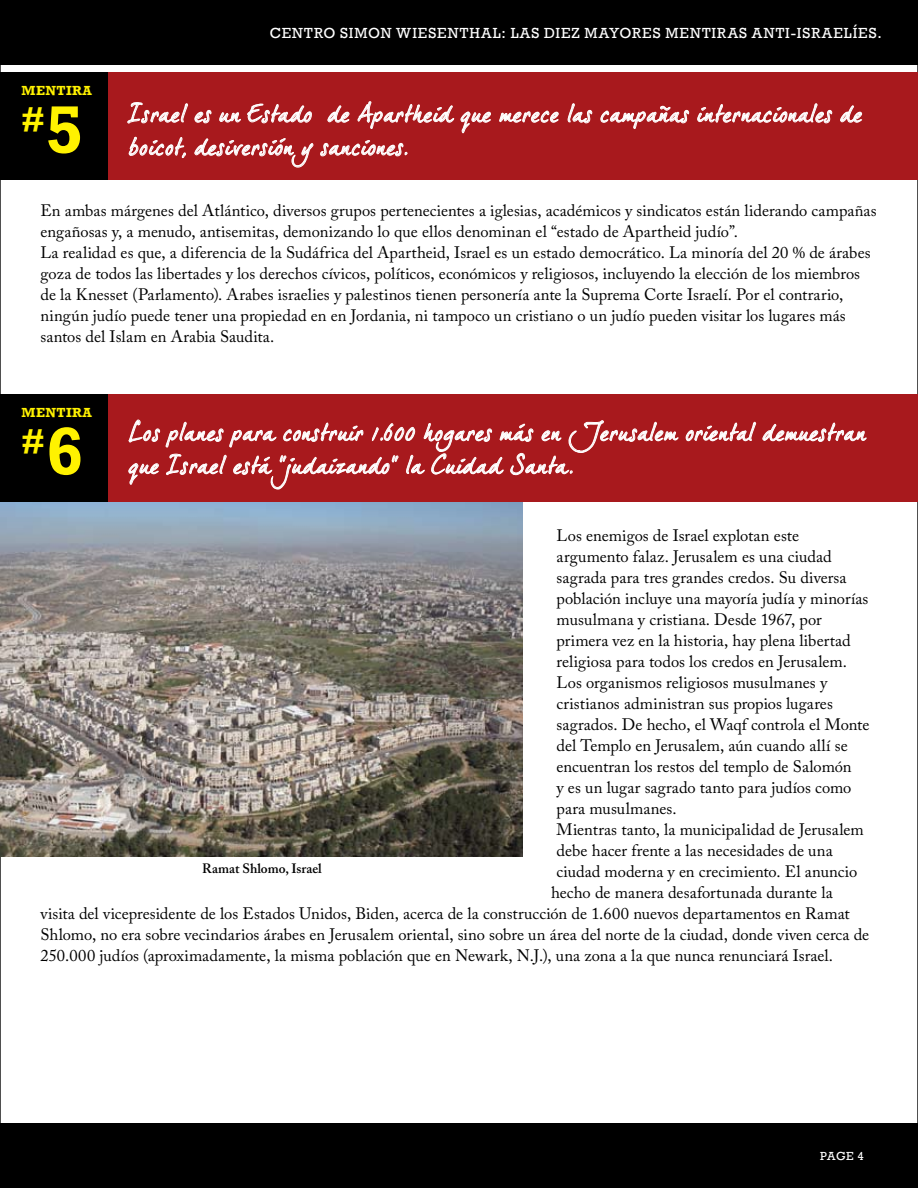
<style>
.page{position:relative;width:918px;height:1188px;background:#fff}
.page>*{position:absolute;margin:0;border:0;box-sizing:border-box;transform-origin:0 0}
.t1{font:700 34.65px "Rockwell";color:#fff200}
.t2{font:24px/33px "Dear Joe 5 CASUAL";letter-spacing:-.03em;color:#fff}
.t3{font:16.5px/21px "Adobe Caslon Pro";color:#000}
.t4{font:15px "Rockwell";letter-spacing:.065em;color:#fff}
.t5{font:600 13.5px "Adobe Caslon Pro";color:#000}
.t6{font:700 13.5px "Rockwell";letter-spacing:.03em;color:#fff200}
.t7{font:12px "Rockwell";color:#fff}
.s1{font-size:68.4px}
</style>
<div class="page">
<div style="left:0;top:0;width:918px;height:65px;background:#000"></div>
<div style="left:0;top:1123px;width:918px;height:65px;background:#000"></div>
<img style="left:0;top:502px;width:523px;height:354px">
<div style="left:0;top:72px;width:918px;height:108px;background:#a8191d"></div>
<div style="left:0;top:394px;width:918px;height:108px;background:#a8191d"></div>
<div style="left:0;top:72px;width:108px;height:108px;background:#000"></div>
<div style="left:0;top:394px;width:108px;height:108px;background:#000"></div>
<svg style="left:128px;top:102px;width:60px;height:21px"></svg>
<svg style="left:195px;top:110px;width:16px;height:13px"></svg>
<svg style="left:219px;top:112px;width:22px;height:10px"></svg>
<svg style="left:247px;top:104px;width:65px;height:19px"></svg>
<svg style="left:328px;top:105px;width:21px;height:18px"></svg>
<svg style="left:358px;top:101px;width:96px;height:28px"></svg>
<svg style="left:461px;top:112px;width:30px;height:21px"></svg>
<svg style="left:499px;top:111px;width:60px;height:12px"></svg>
<svg style="left:568px;top:103px;width:24px;height:20px"></svg>
<svg style="left:601px;top:106px;width:88px;height:23px"></svg>
<svg style="left:697px;top:103px;width:135px;height:20px"></svg>
<svg style="left:840px;top:105px;width:22px;height:18px"></svg>
<svg style="left:129px;top:137px;width:57px;height:21px"></svg>
<svg style="left:195px;top:138px;width:118px;height:29px"></svg>
<svg style="left:320px;top:141px;width:87px;height:15px"></svg>
<svg style="left:129px;top:420px;width:31px;height:22px"></svg>
<svg style="left:686px;top:422px;width:70px;height:19px"></svg>
<svg style="left:763px;top:423px;width:104px;height:19px"></svg>
<svg style="left:129px;top:463px;width:30px;height:22px"></svg>
<svg style="left:166px;top:420px;width:512px;height:69px"></svg>
<p class="t6" style="left:22px;top:83px;width:72px">MENTIRA</p>
<h1 class="t1" style="left:22px;top:99px;width:63px">#<span class="s1">5</span></h1>
<p class="t4" style="left:270px;top:24px;width:361px">CENTRO SIMON WIESENTHAL: LAS DIEZ MAYORES</p>
<p class="t4" style="left:665px;top:24px;width:12px">MENTIRAS</p>
<p class="t4" style="left:752px;top:24px;width:11px">ANTI</p>
<p class="t4" style="left:791px;top:24px;width:17px">-ISRAEL</p>
<p class="t4" style="left:853px;top:24px;width:31px">ÍES .</p>
<h2 class="t2" style="left:128px;top:97px;width:736px">Israel es un Estado de Apartheid que merece las campañas internacionales de boicot, desiversión y sanciones.</h2>
<p class="t3" style="left:40px;top:200px;width:838px">En ambas márgenes del Atlántico, diversos grupos pertenecientes a iglesias, académicos y sindicatos están liderando campañas engañosas y, a menudo, antisemitas, demonizando lo que ellos denominan el “estado de Apartheid judío”.<br>La realidad es que, a diferencia de la Sudáfrica del Apartheid, Israel es un estado democrático. La minoría del 20 % de árabes goza de todos las libertades y los derechos cívicos, políticos, económicos y religiosos, incluyendo la elección de los miembros de la Knesset (Parlamento). Arabes israelies y palestinos tienen personería ante la Suprema Corte Israelí. Por el contrario, ningún judío puede tener una propiedad en en Jordania, ni tampoco un cristiano o un judío pueden visitar los lugares más santos del Islam en Arabia Saudita.</p>
<p class="t6" style="left:22px;top:404px;width:72px">MENTIRA</p>
<h1 class="t1" style="left:22px;top:420px;width:63px">#<span class="s1">6</span></h1>
<h2 class="t2" style="left:128px;top:415px;width:739px">Los planes para construir 1.600 hogares más en Jerusalem oriental demuestran que Israel está “judaizando” la Cuidad Santa.</h2>
<p class="t3" style="left:557px;top:525px;width:244px">Los enemigos de Israel explotan este</p>
<p class="t3" style="left:557px;top:546px;width:277px">argumento falaz. Jerusalem es una ciudad</p>
<p class="t3" style="left:557px;top:567px;width:292px">sagrada para tres grandes credos. Su diversa</p>
<p class="t3" style="left:557px;top:588px;width:313px">población incluye una mayoría judía y minorías</p>
<p class="t3" style="left:557px;top:609px;width:267px">musulmana y cristiana. Desde 1967, por</p>
<p class="t3" style="left:557px;top:630px;width:296px">primera vez en la historia, hay plena libertad</p>
<p class="t3" style="left:557px;top:651px;width:292px">religiosa para todos los credos en Jerusalem.</p>
<p class="t3" style="left:557px;top:672px;width:272px">Los organismos religiosos musulmanes y</p>
<p class="t3" style="left:557px;top:693px;width:278px">cristianos administran sus propios lugares</p>
<p class="t3" style="left:557px;top:714px;width:314px">sagrados. De hecho, el Waqf controla el Monte</p>
<p class="t3" style="left:557px;top:735px;width:293px">del Templo en Jerusalem, aún cuando allí se</p>
<p class="t3" style="left:557px;top:756px;width:297px">encuentran los restos del templo de Salomón</p>
<p class="t3" style="left:557px;top:777px;width:296px">y es un lugar sagrado tanto para judíos como</p>
<p class="t3" style="left:557px;top:798px;width:122px">para musulmanes.</p>
<p class="t3" style="left:557px;top:819px;width:309px">Mientras tanto, la municipalidad de Jerusalem</p>
<p class="t3" style="left:557px;top:840px;width:278px">debe hacer frente a las necesidades de una</p>
<p class="t3" style="left:557px;top:861px;width:302px">ciudad moderna y en crecimiento. El anuncio</p>
<p class="t3" style="left:551px;top:882px;width:283px">hecho de manera desafortunada durante la</p>
<p class="t3" style="left:41px;top:903px;width:811px">visita del vicepresidente de los Estados Unidos, Biden, acerca de la construcción de 1.600 nuevos departamentos en Ramat</p>
<p class="t3" style="left:41px;top:924px;width:830px">Shlomo, no era sobre vecindarios árabes en Jerusalem oriental, sino sobre un área del norte de la ciudad, donde viven cerca de</p>
<p class="t3" style="left:41px;top:945px;width:794px">250.000 judíos (aproximadamente, la misma población que en Newark, N.J.), una zona a la que nunca renunciará Israel.</p>
<p class="t5" style="left:202px;top:861px;width:121px">Ramat Shlomo, Israel</p>
<p class="t7" style="left:820px;top:1149px;width:45px">PAGE 4</p>
</div>
